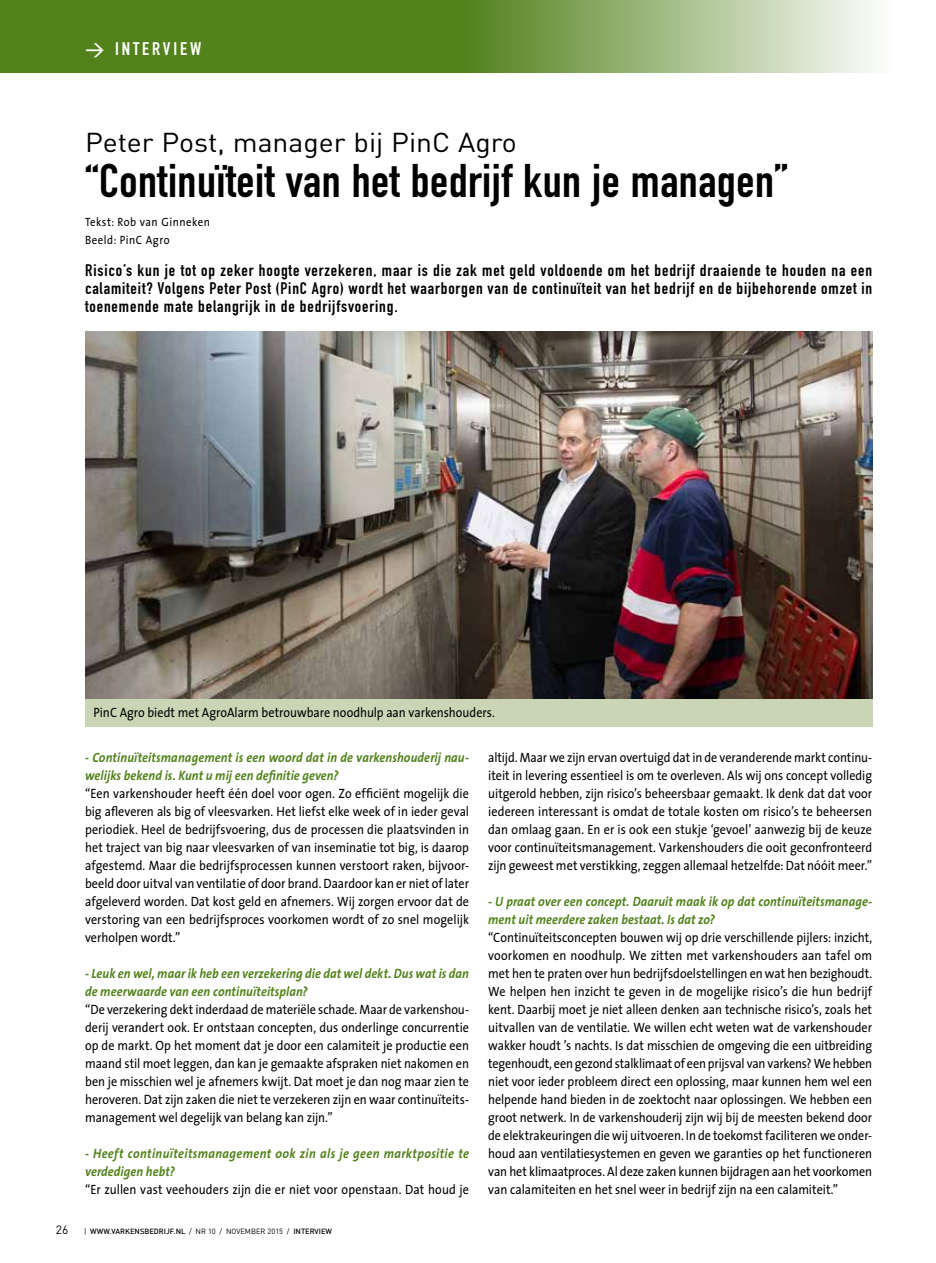
<style>
.page{position:relative;width:936px;height:1263px;background:#fff}
.page>*{position:absolute;margin:0;border:0;box-sizing:border-box;transform-origin:0 0}
.t1{font:46.5px "DIN Engschrift Std";letter-spacing:.01em;color:#000;scale:1.05 1}
.t2{font:27px "DIN";color:#000;scale:1.05 1}
.t3{font:18px "DIN Engschrift Std";letter-spacing:.15em;color:#fff;scale:1.05 1}
.t4{font:16.5px/18px "DIN Engschrift Std";letter-spacing:.05em;color:#000;text-align:justify;scale:1.05 1}
.t5{font:13.5px/18px "The Sans";color:#000;text-align:justify;scale:.9 1}
.t6{font:italic 700 13.5px/18px "The Sans";letter-spacing:.005em;color:#53821d;scale:.9 1}
.t7{font:italic 700 13.5px/18px "The Sans";letter-spacing:.03em;color:#53821d;scale:.9 1}
.t8{font:12px/18px "The Sans";letter-spacing:.05em;color:#000;scale:.9 1}
.t9{font:12px "DIN";color:#000}
.t10{font:500 7.5px "DIN";color:#000}
.s1{font-family:"DIN Medium Expert"}
.s2{font-weight:400}
</style>
<div class="page">
<svg style="left:0;top:0;width:877px;height:72px;fill:#53821d"></svg>
<img style="left:85px;top:332px;width:787px;height:367px">
<div style="left:85px;top:699px;width:787px;height:27px;background:#c9d5b5"></div>
<h3 class="t3" style="left:85px;top:38px;width:112px"><span class="s1">w</span> INTERVIEW</h3>
<h2 class="t2" style="left:85px;top:127px;width:412px">Peter Post, manager bij PinC Agro</h2>
<h1 class="t1" style="left:85px;top:154px;width:671px">“Continuïteit van het bedrijf kun je managen”</h1>
<p class="t8" style="left:85px;top:213px;width:140px">Tekst: Rob van Ginneken<br>Beeld: PinC Agro</p>
<p class="t4" style="left:85px;top:261px;width:751px">Risico’s kun je tot op zeker hoogte verzekeren, maar is die zak met geld voldoende om het bedrijf draaiende te houden na een calamiteit? Volgens Peter Post (PinC Agro) wordt het waarborgen van de continuïteit van het bedrijf en de bijbehorende omzet in toenemende mate belangrijk in de bedrijfsvoering.</p>
<p class="t5" style="left:94px;top:703px;width:447px">PinC Agro biedt met AgroAlarm betrouwbare noodhulp aan varkenshouders.</p>
<p class="t6" style="left:85px;top:748px;width:428px">- Continuïteitsmanagement is een woord dat in de varkenshouderij nau&shy;welijks bekend is. Kunt u mij een definitie geven?</p>
<p class="t5" style="left:85px;top:784px;width:428px">“Een varkenshouder heeft één doel voor ogen. Zo efficiënt mogelijk die big afleveren als big of vleesvarken. Het liefst elke week of in ieder geval periodiek. Heel de bedrijfsvoering, dus de processen die plaatsvinden in het traject van big naar vleesvarken of van inseminatie tot big, is daarop afgestemd. Maar die bedrijfsprocessen kunnen verstoort raken, bijvoor&shy;beeld door uitval van ventilatie of door brand. Daardoor kan er niet of later afgeleverd worden. Dat kost geld en afnemers. Wij zorgen ervoor dat de verstoring van een bedrijfsproces voorkomen wordt of zo snel mogelijk verholpen wordt.”</p>
<p class="t6" style="left:85px;top:964px;width:428px">- Leuk en wel, maar ik heb een verzekering die dat wel dekt. Dus wat is dan de meerwaarde van een continuïteitsplan?</p>
<p class="t5" style="left:85px;top:1000px;width:428px">“De verzekering dekt inderdaad de materiële schade. Maar de varkenshou&shy;derij verandert ook. Er ontstaan concepten, dus onderlinge concurrentie op de markt. Op het moment dat je door een calamiteit je productie een maand stil moet leggen, dan kan je gemaakte afspraken niet nakomen en ben je misschien wel je afnemers kwijt. Dat moet je dan nog maar zien te heroveren. Dat zijn zaken die niet te verzekeren zijn en waar continuïteits&shy;management wel degelijk van belang kan zijn.”</p>
<p class="t7" style="left:85px;top:1144px;width:428px">- Heeft continuïteitsmanagement ook zin als je geen marktpositie te verdedigen hebt?</p>
<p class="t5" style="left:85px;top:1180px;width:428px">“Er zullen vast veehouders zijn die er niet voor openstaan. Dat houd je</p>
<p class="t9" style="left:56px;top:1223px;width:14px">26</p>
<p class="t10" style="left:84px;top:1226px;width:249px"><span class="s2">|</span> WWW.VARKENSBEDRIJF.NL <span class="s2">/ NR 10 / NOVEMBER 2015 /</span> INTERVIEW</p>
<p class="t5" style="left:488px;top:748px;width:428px">altijd. Maar we zijn ervan overtuigd dat in de veranderende markt continu&shy;ïteit in levering essentieel is om te overleven. Als wij ons concept volledig uitgerold hebben, zijn risico’s beheersbaar gemaakt. Ik denk dat dat voor iedereen interessant is omdat de totale kosten om risico’s te beheersen dan omlaag gaan. En er is ook een stukje ‘gevoel’ aanwezig bij de keuze voor continuïteitsmanagement. Varkenshouders die ooit geconfronteerd zijn geweest met verstikking, zeggen allemaal hetzelfde: Dat nóóit meer.”</p>
<p class="t6" style="left:488px;top:892px;width:428px">- U praat over een concept. Daaruit maak ik op dat continuïteitsmanage&shy;ment uit meerdere zaken bestaat. Is dat zo?</p>
<p class="t5" style="left:488px;top:928px;width:428px">“Continuïteitsconcepten bouwen wij op drie verschillende pijlers: inzicht, voorkomen en noodhulp. We zitten met varkenshouders aan tafel om met hen te praten over hun bedrijfsdoelstellingen en wat hen bezighoudt.<br>We helpen hen inzicht te geven in de mogelijke risico’s die hun bedrijf kent. Daarbij moet je niet alleen denken aan technische risico’s, zoals het uitvallen van de ventilatie. We willen echt weten wat de varkenshouder wakker houdt ’s nachts. Is dat misschien de omgeving die een uitbreiding tegenhoudt, een gezond stalklimaat of een prijsval van varkens? We hebben niet voor ieder probleem direct een oplossing, maar kunnen hem wel een helpende hand bieden in de zoektocht naar oplossingen. We hebben een groot netwerk. In de varkenshouderij zijn wij bij de meesten bekend door de elektrakeuringen die wij uitvoeren. In de toekomst faciliteren we onder&shy;houd aan ventilatiesystemen en geven we garanties op het functioneren van het klimaatproces. Al deze zaken kunnen bijdragen aan het voorkomen van calamiteiten en het snel weer in bedrijf zijn na een calamiteit.”</p>
</div>
